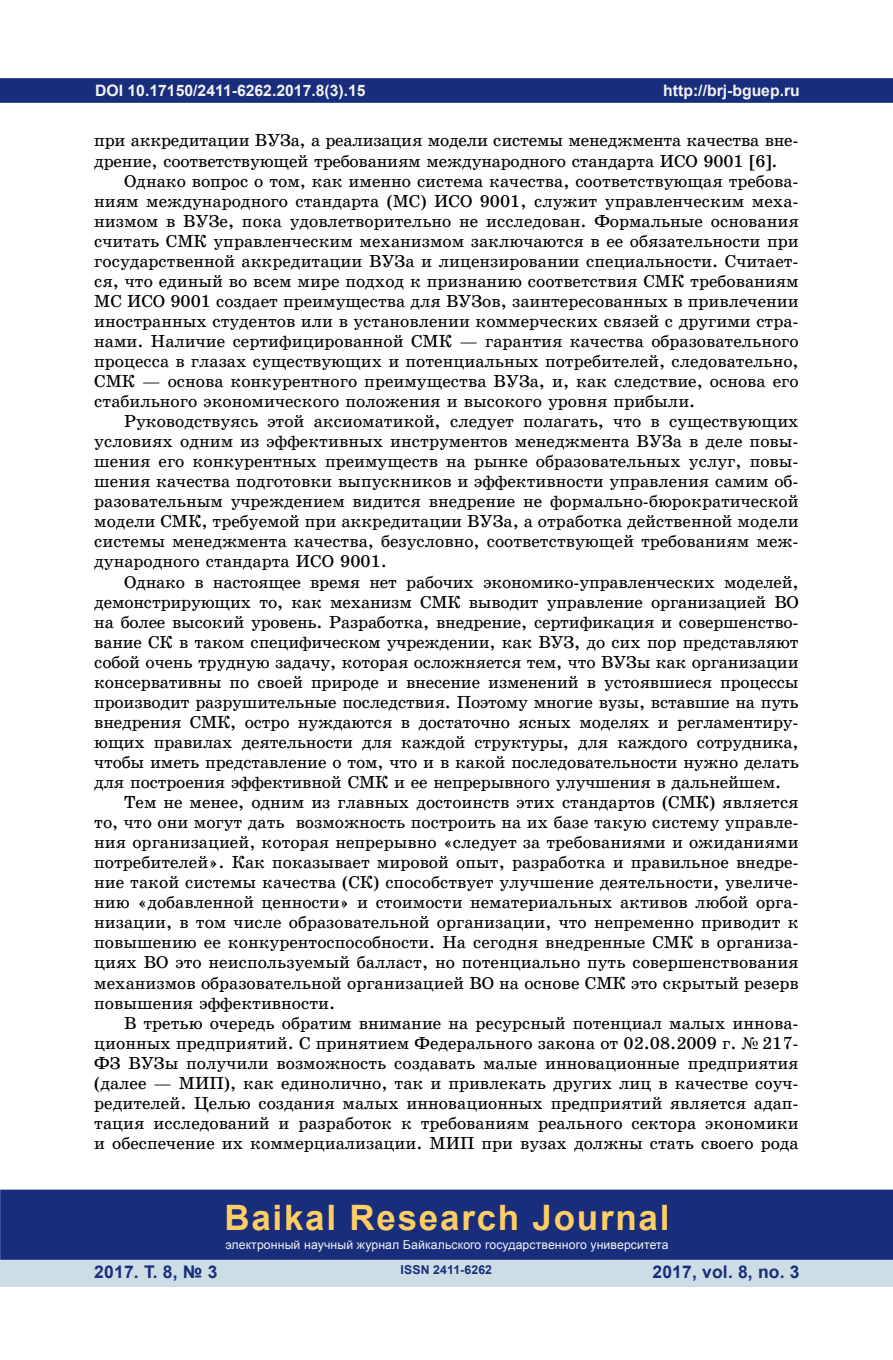
<style>
.page{position:relative;width:893px;height:1360px;background:#fff}
.page>*{position:absolute;margin:0;border:0;box-sizing:border-box;transform-origin:0 0}
.t1{font:700 35px "Arial";letter-spacing:.05em;color:#fecd64}
.Текст{font:17.5px/19.9px "School Book C";color:#000;text-align:justify}
.t2{font:700 17.5px "Arial";letter-spacing:.01em;color:#182d7c}
.Текст-2{font:700 15.75px "Arial";color:#f2f3f4}
.t3{font:12.25px "Arial";letter-spacing:.01em;color:#f2f3f4}
.t4{font:700 12.25px "Arial";letter-spacing:.01em;color:#182d7c}
.s1{font-family:"Times New Roman"}
</style>
<div class="page">
<div style="left:0;top:78px;width:893px;height:25px;background:#182d7c;border:2px solid #182d7c"></div>
<div style="left:0;top:1258px;width:893px;height:28px;background:#cddde6"></div>
<div style="left:0;top:1189px;width:893px;height:70px;background:#182d7c;border:2px solid #182d7c"></div>
<p class="Текст-2" style="left:95px;top:79px;width:272px">DOI 10.17150/2411-6262.2017.8(3).15</p>
<p class="Текст" style="left:94px;top:131px;width:706px">при аккредитации ВУЗа, а реализация модели системы менеджмента качества вне&shy;дрение, соответствующей требованиям международного стандарта ИСО 9001 [6].</p>
<p class="Текст" style="left:94px;top:171px;width:706px;text-indent:30px">Однако вопрос о том, как именно система качества, соответствующая требова&shy;ниям международного стандарта (МС) ИСО 9001, служит управленческим меха&shy;низмом в ВУЗе, пока удовлетворительно не исследован. Формальные основания считать СМК управленческим механизмом заключаются в ее обязательности при государственной аккредитации ВУЗа и лицензировании специальности. Считает&shy;ся, что единый во всем мире подход к признанию соответствия СМК требованиям МС ИСО 9001 создает преимущества для ВУЗов, заинтересованных в привлечении иностранных студентов или в установлении коммерческих связей с другими стра&shy;нами. Наличие сертифицированной СМК — гарантия качества образовательного процесса в глазах существующих и потенциальных потребителей, следовательно, СМК — основа конкурентного преимущества ВУЗа, и, как следствие, основа его стабильного экономического положения и высокого уровня прибыли.</p>
<p class="Текст" style="left:94px;top:411px;width:706px;text-indent:30px">Руководствуясь этой аксиоматикой, следует полагать, что в существующих условиях одним из эффективных инструментов менеджмента ВУЗа в деле повы&shy;шения его конкурентных преимуществ на рынке образовательных услуг, повы&shy;шения качества подготовки выпускников и эффективности управления самим об&shy;разовательным учреждением видится внедрение не формально-бюрократической модели СМК, требуемой при аккредитации ВУЗа, а отработка действенной модели системы менеджмента качества, безусловно, соответствующей требованиям меж&shy;дународного стандарта ИСО 9001.</p>
<p class="Текст" style="left:94px;top:572px;width:706px;text-indent:30px">Однако в настоящее время нет рабочих экономико-управленческих моделей, демонстрирующих то, как механизм СМК выводит управление организацией ВО на более высокий уровень. Разработка, внедрение, сертификация и совершенство&shy;вание СК в таком специфическом учреждении, как ВУЗ, до сих пор представляют собой очень трудную задачу, которая осложняется тем, что ВУЗы как организации консервативны по своей природе и внесение изменений в устоявшиеся процессы производит разрушительные последствия. Поэтому многие вузы, вставшие на путь внедрения СМК, остро нуждаются в достаточно ясных моделях и регламентиру&shy;ющих правилах деятельности для каждой структуры, для каждого сотрудника, чтобы иметь представление о том, что и в какой последовательности нужно делать для построения эффективной СМК и ее непрерывного улучшения в дальнейшем.</p>
<p class="Текст" style="left:94px;top:792px;width:706px;text-indent:30px">Тем не менее, одним из главных достоинств этих стандартов (СМК) является то, что они могут дать возможность построить на их базе такую систему управле&shy;ния организацией, которая непрерывно «следует за требованиями и ожиданиями потребителей». Как показывает мировой опыт, разработка и правильное внедре&shy;ние такой системы качества (СК) способствует улучшение деятельности, увеличе&shy;нию «добавленной ценности» и стоимости нематериальных активов любой орга&shy;низации, в том числе образовательной организации, что непременно приводит к повышению ее конкурентоспособности. На сегодня внедренные СМК в организа&shy;циях ВО это неиспользуемый балласт, но потенциально путь совершенствования механизмов образовательной организацией ВО на основе СМК это скрытый резерв повышения эффективности.</p>
<p class="Текст" style="left:94px;top:1012px;width:706px;text-indent:30px">В третью очередь обратим внимание на ресурсный потенциал малых иннова&shy;ционных предприятий. С принятием Федерального закона от 02.08.2009 г. <span class="s1">№</span> 217- ФЗ ВУЗы получили возможность создавать малые инновационные предприятия (далее — МИП), как единолично, так и привлекать других лиц в качестве соуч&shy;редителей. Целью создания малых инновационных предприятий является адап&shy;тация исследований и разработок к требованиям реального сектора экономики и обеспечение их коммерциализации. МИП при вузах должны стать своего рода</p>
<p class="Текст-2" style="left:663px;top:79px;width:138px">http://brj-bguep.ru</p>
<h1 class="t1" style="left:224px;top:1193px;width:447px">Baikal Research Journal</h1>
<p class="t3" style="left:225px;top:1236px;width:445px">электронный научный журнал Байкальского государственного университета</p>
<p class="t2" style="left:94px;top:1259px;width:125px">2017. Т. 8, № 3</p>
<p class="t2" style="left:652px;top:1259px;width:149px">2017, vol. 8, no. 3</p>
<p class="t4" style="left:401px;top:1261px;width:93px">ISSN 2411-6262</p>
</div>
